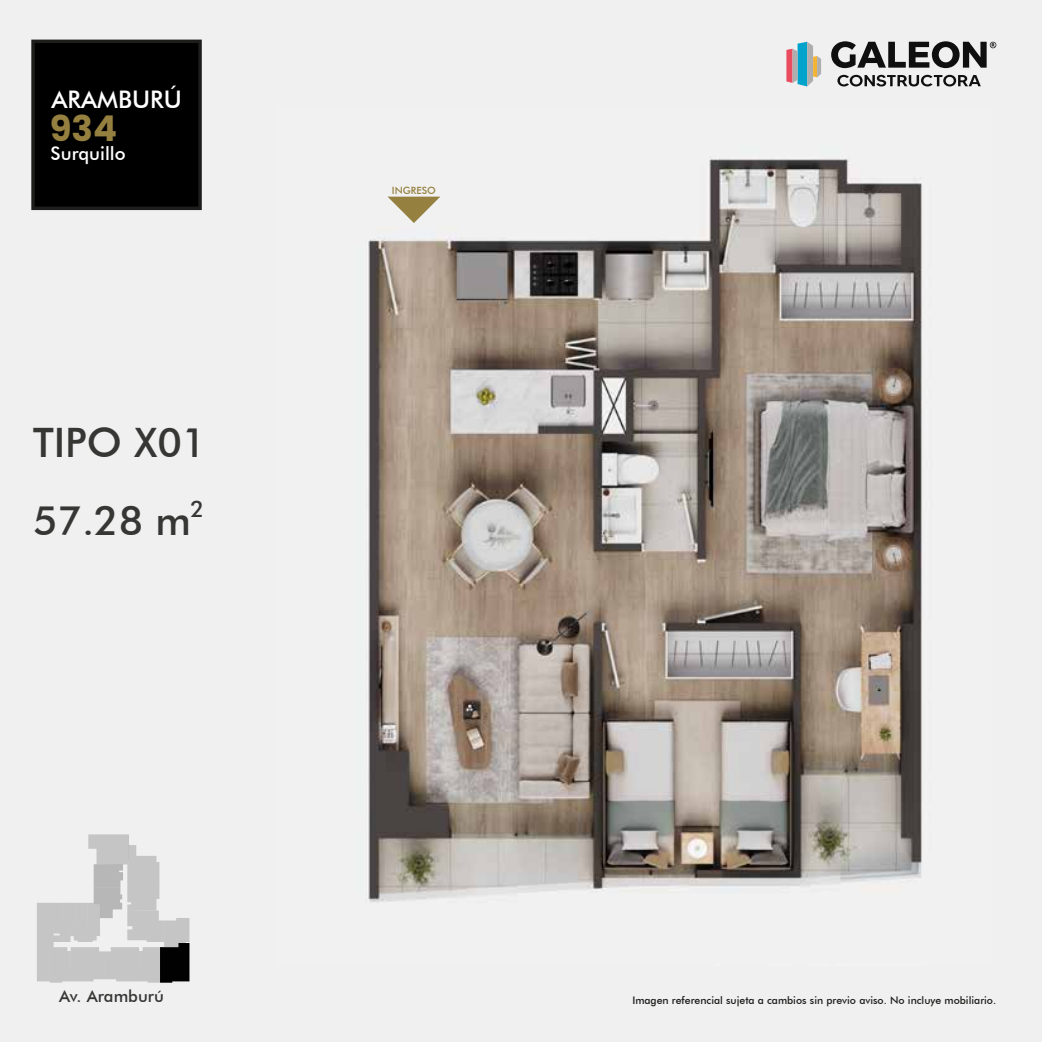
<style>
.page{position:relative;width:1042px;height:1042px;background:#f0f0f0}
.page>*{position:absolute;margin:0;border:0;box-sizing:border-box;transform-origin:0 0}
.t1{font:500 40.6px/78px "Futura BT";color:#363635}
.t2{font:700 35.52px "Poppins";color:#95803f}
.t3{font:500 24.32px "Futura BT";color:#fff}
.t4{font:500 18.55px "Futura BT";color:#fff}
.t5{font:500 16.8px "Futura BT";color:#363635}
.t6{font:500 10.5px "Futura BT";color:#1d1d1b}
.t7{font:500 9.97px "Futura BT";color:#95803f}
</style>
<div class="page">
<img style="left:368px;top:159px;width:554px;height:743px">
<div style="left:31px;top:40px;width:171px;height:170px;background:#000;border:4px solid #1d1d1b"></div>
<svg style="left:37px;top:834px;width:152px;height:148px"></svg>
<svg style="left:786px;top:42px;width:35px;height:44px"></svg>
<svg style="left:831px;top:41px;width:165px;height:27px"></svg>
<svg style="left:837px;top:75px;width:144px;height:11px"></svg>
<svg style="left:387px;top:197px;width:53px;height:26px"></svg>
<h3 class="t3" style="left:52px;top:85px;width:132px">ARAMBURÚ</h3>
<h2 class="t2" style="left:50px;top:107px;width:69px">934</h2>
<h3 class="t4" style="left:51px;top:142px;width:77px">Surquillo</h3>
<h1 class="t1" style="left:33px;top:403px;width:175px">TIPO X01<br>57.28 m<sup>2</sup></h1>
<p class="t7" style="left:392px;top:184px;width:46px">INGRESO</p>
<h3 class="t5" style="left:59px;top:986px;width:106px">Av. Aramburú</h3>
<p class="t6" style="left:632px;top:993px;width:365px">Imagen referencial sujeta a cambios sin previo aviso. No incluye mobiliario.</p>
</div>
